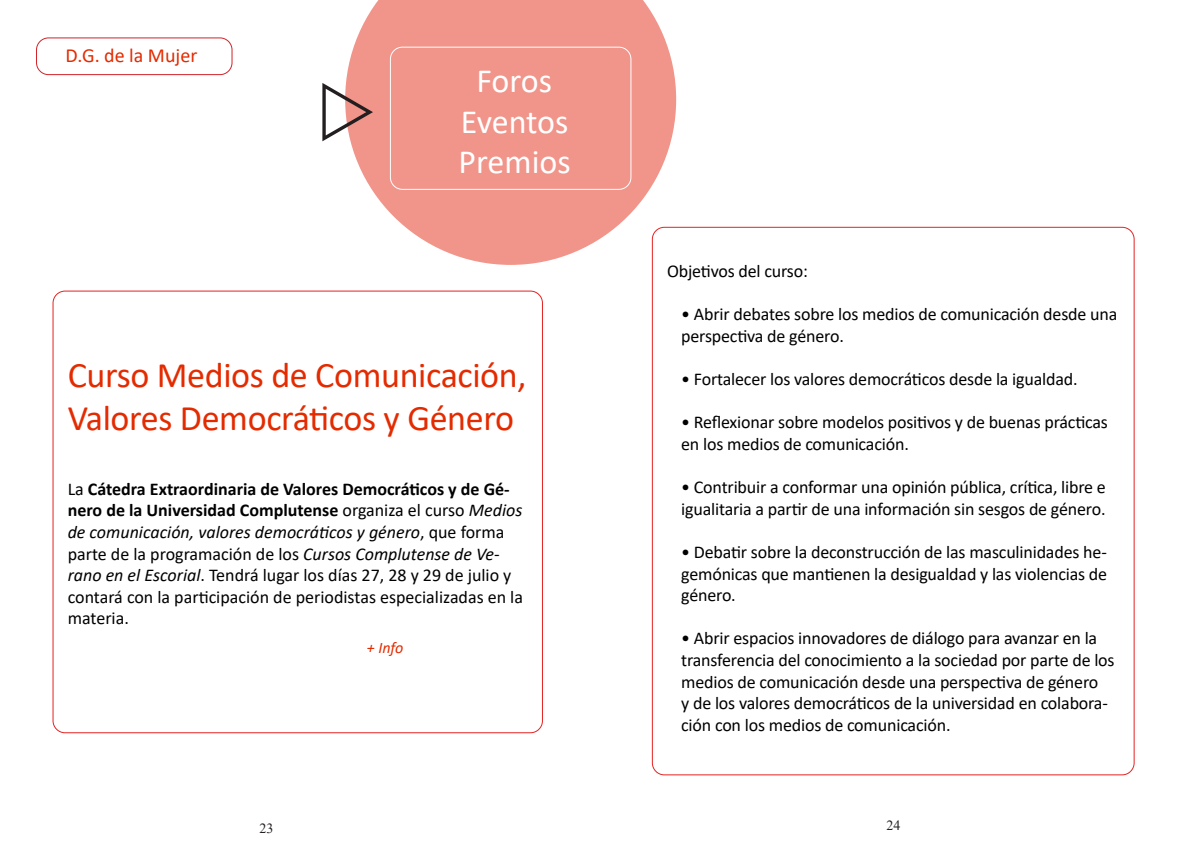
<style>
.page{position:relative;width:1191px;height:842px;background:#fff}
.page>*{position:absolute;margin:0;border:0;box-sizing:border-box;transform-origin:0 0}
.t1{font:36px/43.2px "Calibri";letter-spacing:-.01em;color:#e42b00}
.t2{font:34px "Calibri";color:#fff}
.t3{font:20px "Calibri";color:#e42b00}
.t4{font:18px/21.6px "Calibri";letter-spacing:-.01em;color:#000}
.t5{font:italic 16px "Calibri";color:#e42b00}
.t6{font:14px "Times New Roman";color:#231f20}
.s1{font-weight:700}
.s2{font-style:italic}
</style>
<div class="page">
<svg style="left:346px;top:0;width:330px;height:265px;background:#f3a49b"></svg>
<div style="left:36px;top:37px;width:196px;height:38px;border:1px solid #d1232a;border-radius:12px"></div>
<div style="left:390px;top:47px;width:241px;height:143px;border:1px solid #fff;border-radius:12px"></div>
<div style="left:652px;top:227px;width:482px;height:548px;background:#fff;border-radius:12px"></div>
<svg style="left:345px;top:83px;width:28px;height:58px;background:#f19990"></svg>
<p class="t3" style="left:66px;top:41px;width:133px">D.G. de la Mujer</p>
<p class="t2" style="left:476px;top:57px;width:77px">Foros</p>
<p class="t2" style="left:461px;top:98px;width:109px">Eventos</p>
<p class="t2" style="left:458px;top:139px;width:114px">Premios</p>
<p class="t1" style="left:68px;top:352px;width:460px">Curso Medios de Comunicación,<br>Valores Democráticos y Género</p>
<p class="t4" style="left:68px;top:478px;width:457px">La <span class="s1">Cátedra Extraordinaria de Valores Democráticos y de Gé&shy;nero de la Universidad Complutense</span> organiza el curso <span class="s2">Medios de comunicación, valores democráticos y género</span>, que forma parte de la programación de los <span class="s2">Cursos Complutense de Ve&shy;rano en el Escorial</span>. Tendrá lugar los días 27, 28 y 29 de julio y contará con la participación de periodistas especializadas en la materia.</p>
<p class="t6" style="left:260px;top:819px;width:15px">23</p>
<p class="t5" style="left:367px;top:636px;width:38px">+ Info</p>
<p class="t4" style="left:667px;top:260px;width:142px">Objetivos del curso:</p>
<p class="t4" style="left:681px;top:303px;width:437px">• Abrir debates sobre los medios de comunicación desde una perspectiva de género.</p>
<p class="t4" style="left:681px;top:368px;width:398px">• Fortalecer los valores democráticos desde la igualdad.</p>
<p class="t4" style="left:681px;top:411px;width:428px">• Reflexionar sobre modelos positivos y de buenas prácticas en los medios de comunicación.</p>
<p class="t4" style="left:681px;top:476px;width:426px">• Contribuir a conformar una opinión pública, crítica, libre e igualitaria a partir de una información sin sesgos de género.</p>
<p class="t4" style="left:681px;top:541px;width:427px;text-align:justify">• Debatir sobre la deconstrucción de las masculinidades he&shy;gemónicas que mantienen la desigualdad y las violencias de género.</p>
<p class="t4" style="left:681px;top:627px;width:435px">• Abrir espacios innovadores de diálogo para avanzar en la transferencia del conocimiento a la sociedad por parte de los medios de comunicación desde una perspectiva de género<br>y de los valores democráticos de la universidad en colabora&shy;ción con los medios de comunicación.</p>
<p class="t6" style="left:886px;top:816px;width:15px">24</p>
</div>
